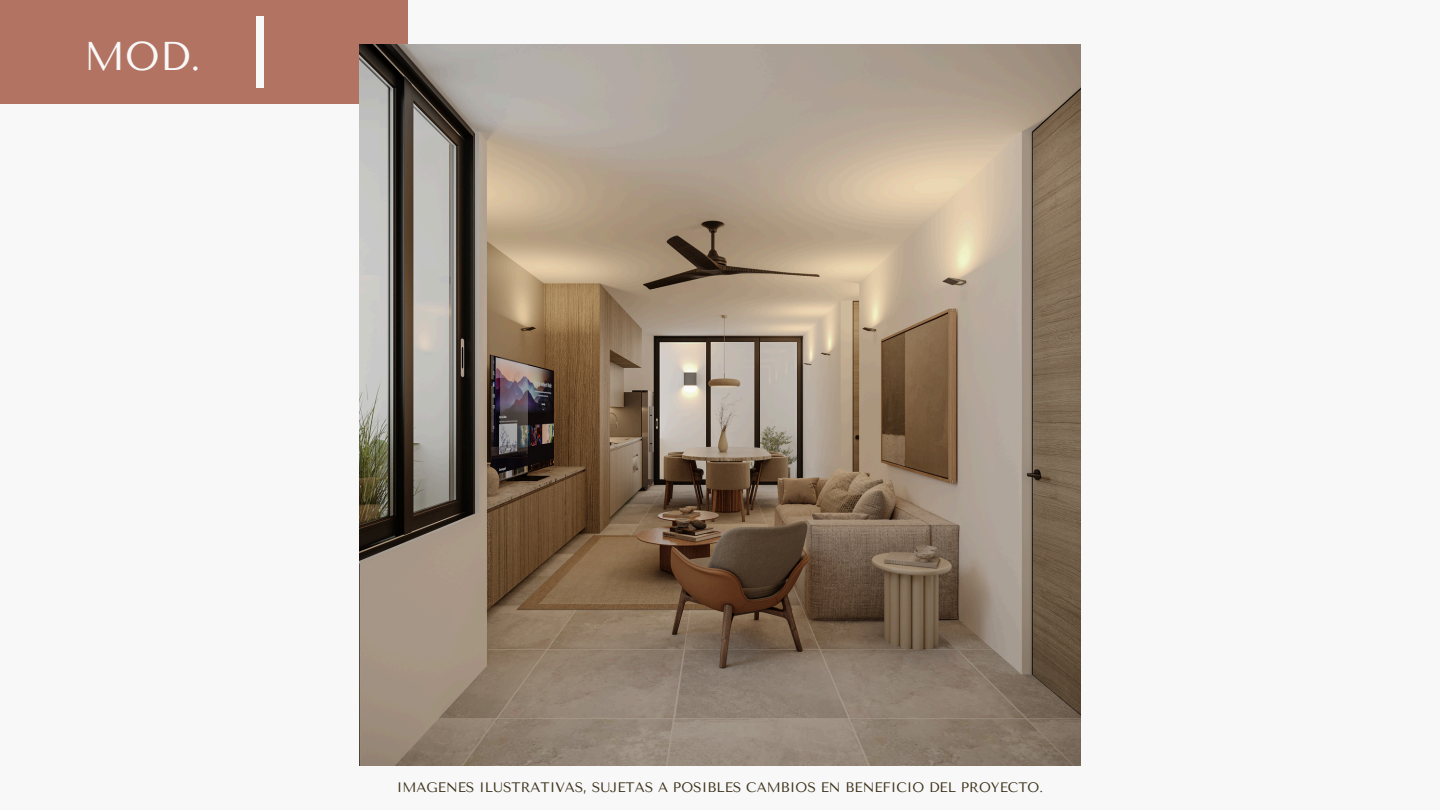
<style>
.page{position:relative;width:1440px;height:810px;background:#f8f8f8}
.page>*{position:absolute;margin:0;border:0;box-sizing:border-box;transform-origin:0 0}
.t1{font:100.6px "Brown Sugar";color:#f8f8f8}
.t2{font:40px "Tenor Sans";color:#f8f8f8}
.t3{font:13.7px "Tenor Sans";color:#3b3018}
</style>
<div class="page">
<div style="left:0;top:0;width:407px;height:104px;background:#b27362"></div>
<img style="left:359px;top:44px;width:722px;height:722px">
<p class="t2" style="left:84px;top:33px;width:118px">MOD.</p>
<p class="t1" style="left:252px;top:12px;width:16px">I</p>
<p class="t3" style="left:397px;top:780px;width:648px">IMAGENES ILUSTRATIVAS, SUJETAS A POSIBLES CAMBIOS EN BENEFICIO DEL PROYECTO.</p>
</div>
